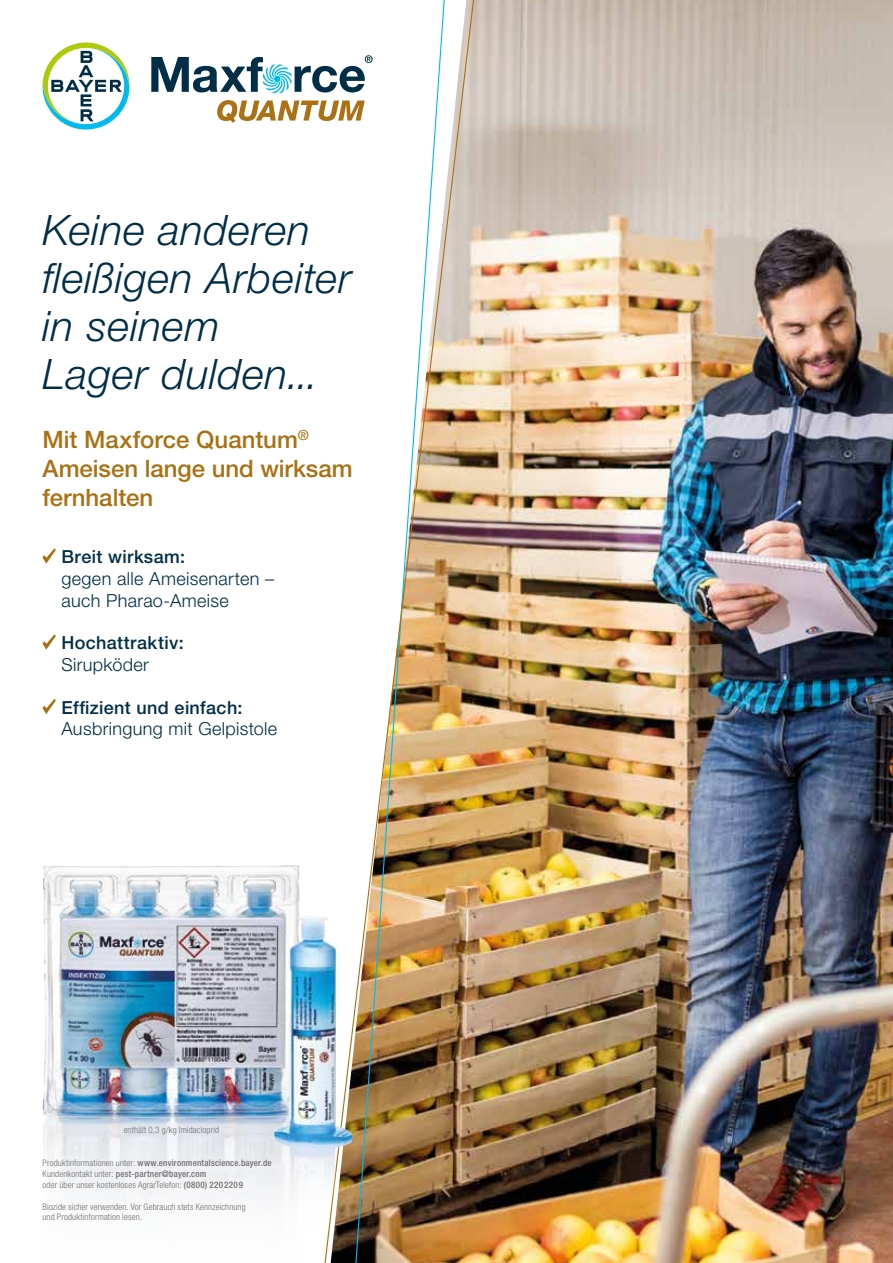
<style>
.page{position:relative;width:893px;height:1263px;background:#fff}
.page>*{position:absolute;margin:0;border:0;box-sizing:border-box;transform-origin:0 0}
.t1{font:italic 300 42px/48px "Helvetica Neue LT Pro";letter-spacing:.015em;color:#002e46}
.t2{font:500 24px/28.8px "Helvetica Neue LT Pro";color:#aa7114}
.t3{font:300 18px/21.6px "Helvetica Neue LT Pro";letter-spacing:.02em;color:#002e46}
.t4{font:500 18px "Helvetica Neue LT Pro";letter-spacing:.02em;color:#002e46}
.t5{font:300 condensed 9px/10.8px "Helvetica Neue LT Pro";letter-spacing:.015em;color:#706f6f}
.s1{font-weight:500}
</style>
<div class="page">
<img style="left:476px;top:0;width:417px;height:1263px">
<img style="left:324px;top:0;width:152px;height:1263px">
<img style="left:43px;top:866px;width:257px;height:334px">
<img style="left:274px;top:916px;width:78px;height:310px">
<svg style="left:217px;top:100px;width:148px;height:23px"></svg>
<svg style="left:151px;top:55px;width:222px;height:38px"></svg>
<svg style="left:43px;top:43px;width:87px;height:87px"></svg>
<svg style="left:42px;top:548px;width:14px;height:15px"></svg>
<svg style="left:42px;top:634px;width:14px;height:15px"></svg>
<svg style="left:42px;top:699px;width:14px;height:15px"></svg>
<h1 class="t1" style="left:43px;top:205px;width:311px">Keine anderen fleißigen Arbeiter in seinem<br>Lager dulden...</h1>
<h2 class="t2" style="left:43px;top:425px;width:312px">Mit Maxforce Quantum<sup>®<br></sup>Ameisen lange und wirksam fernhalten</h2>
<h3 class="t4" style="left:61px;top:546px;width:125px">Breit wirksam:</h3>
<h3 class="t3" style="left:61px;top:567px;width:214px">gegen alle Ameisenarten – auch Pharao-Ameise</h3>
<h3 class="t4" style="left:61px;top:632px;width:124px">Hochattraktiv:</h3>
<h3 class="t3" style="left:61px;top:653px;width:89px">Sirupköder</h3>
<h3 class="t4" style="left:61px;top:697px;width:183px">Effizient und einfach:</h3>
<h3 class="t3" style="left:61px;top:718px;width:217px">Ausbringung mit Gelpistole</h3>
<p class="t5" style="left:124px;top:1125px;width:97px">enthält 0,3 g/kg Imidacloprid</p>
<p class="t5" style="left:43px;top:1158px;width:231px">Produktinformationen unter: <span class="s1">www.environmentalscience.bayer.de<br></span>Kundenkontakt unter: <span class="s1">pest-partner@bayer.com<br></span>oder über unser kostenloses AgrarTelefon: <span class="s1">(0800) 2202209</span></p>
<p class="t5" style="left:43px;top:1201px;width:205px">Biozide sicher verwenden. Vor Gebrauch stets Kennzeichnung und Produktinformation lesen.</p>
</div>
